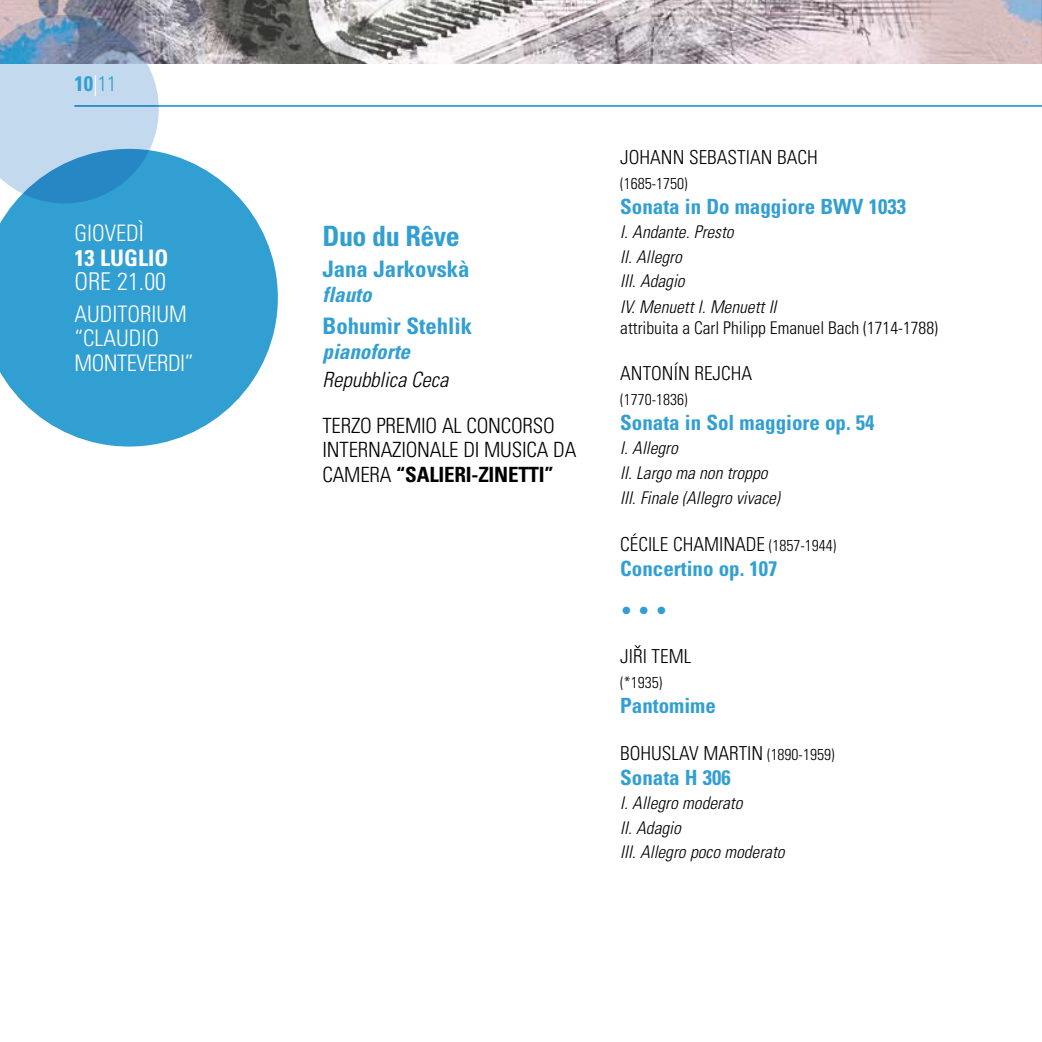
<style>
.page{position:relative;width:1042px;height:1042px;background:#fff}
.page>*{position:absolute;margin:0;border:0;box-sizing:border-box;transform-origin:0 0}
.t1{font:700 condensed 28px "Univers";letter-spacing:-.02em;color:#329fd2}
.t2{font:300 condensed 24.5px "Univers";color:#fff}
.t3{font:300 condensed 22.75px/24.5px "Univers";color:#fff}
.t4{font:700 condensed 22.75px "Univers";color:#329fd2}
.t5{font:700 condensed 22.75px "Univers";color:#fff}
.t6{font:700 condensed 21px "Univers";color:#329fd2}
.t7{font:300 condensed 21px "Univers";letter-spacing:-.01em;color:#000}
.t8{font:700 condensed 21px "Univers";color:#000}
.t9{font:italic 700 condensed 21px "Univers";color:#329fd2}
.t10{font:italic 300 condensed 21px "Univers";color:#000}
.t11{font:300 condensed 21px "Univers";color:#329fd2}
.t12{font:300 condensed 19.25px "Univers";color:#000}
.t13{font:italic 300 condensed 17.5px/24.8px "Univers";color:#000}
.t14{font:300 condensed 17.5px "Univers";color:#000}
.t15{font:300 condensed 15.75px "Univers";color:#000}
.s1{font-weight:300;color:#fff}
.s2{font-weight:300}
</style>
<div class="page">
<img style="left:0;top:0;width:1042px;height:63px">
<hr style="left:74px;top:105px;width:968px;height:2px;background:#329fd2">
<svg style="left:0;top:15px;width:159px;height:134px;background:#a7bed5"></svg>
<svg style="left:0;top:149px;width:278px;height:297px;background:#54aed8"></svg>
<svg style="left:634px;top:645px;width:7px;height:3px"></svg>
<p class="t6" style="left:74px;top:71px;width:43px">10<span class="s1">|</span><span class="s2">11</span></p>
<h3 class="t3" style="left:74px;top:221px;width:24px">GIOVED</h3>
<h3 class="t3" style="left:139px;top:221px;width:7px">Ì</h3>
<h3 class="t5" style="left:74px;top:244px;width:62px">13 Luglio</h3>
<h2 class="t2" style="left:74px;top:267px;width:13px">ORE</h2>
<h2 class="t2" style="left:117px;top:267px;width:50px">21.00</h2>
<h3 class="t3" style="left:74px;top:302px;width:41px">AUDITORIUM “CLAUDIO<br>MONTEVERDI</h3>
<h3 class="t3" style="left:185px;top:351px;width:10px">”</h3>
<h1 class="t1" style="left:322px;top:218px;width:139px">Duo du Rêve</h1>
<h3 class="t4" style="left:322px;top:255px;width:149px">Jana Jarkovskà</h3>
<p class="t9" style="left:322px;top:282px;width:51px">flauto</p>
<h3 class="t4" style="left:322px;top:312px;width:151px">Bohumìr Stehlìk</h3>
<p class="t9" style="left:322px;top:339px;width:89px">pianoforte</p>
<p class="t10" style="left:322px;top:367px;width:127px">Repubblica Ceca</p>
<p class="t7" style="left:322px;top:413px;width:20px">TERZO</p>
<p class="t7" style="left:376px;top:413px;width:20px">PREMIO</p>
<p class="t7" style="left:442px;top:413px;width:112px">AL CONCORSO</p>
<p class="t7" style="left:322px;top:437px;width:11px">INTERNAZIONA</p>
<p class="t7" style="left:441px;top:437px;width:124px">LEDI MUSICADA</p>
<p class="t7" style="left:322px;top:462px;width:23px">CAMERA</p>
<p class="t8" style="left:396px;top:461px;width:31px">“Salieri</p>
<p class="t8" style="left:471px;top:461px;width:47px">-Zinetti</p>
<p class="t8" style="left:544px;top:461px;width:11px">”</p>
<p class="t12" style="left:620px;top:146px;width:42px">JOHANN</p>
<p class="t12" style="left:689px;top:146px;width:58px">SE BASTIAN</p>
<p class="t12" style="left:777px;top:146px;width:42px">BACH</p>
<p class="t15" style="left:620px;top:174px;width:69px">(1685-1750)</p>
<p class="t6" style="left:620px;top:194px;width:287px">Sonata in Do maggiore BWV 1033</p>
<p class="t13" style="left:620px;top:220px;width:158px">I. Andante. Presto<br>II. Allegro<br>III. Adagio<br>IV. Menuett I. Menuett II</p>
<p class="t14" style="left:620px;top:317px;width:319px">ATTRIBUITA A CARL PHILIPP EMANUEL BACH (1714-1788)</p>
<p class="t12" style="left:620px;top:362px;width:22px">ANTON</p>
<p class="t12" style="left:674px;top:362px;width:78px">ÍN REJCHA</p>
<p class="t15" style="left:620px;top:389px;width:69px">(1770-1836)</p>
<p class="t6" style="left:620px;top:409px;width:256px">Sonata in Sol maggiore op. 54</p>
<p class="t13" style="left:620px;top:435px;width:161px">I. Allegro<br>II. Largo ma non troppo<br>III. Finale (Allegro vivace)</p>
<p class="t12" style="left:620px;top:532px;width:85px">CÉCILE CHAMINADE</p>
<p class="t15" style="left:769px;top:535px;width:69px">(1857-1944)</p>
<p class="t6" style="left:620px;top:555px;width:159px">Concertino op. 107</p>
<p class="t11" style="left:620px;top:598px;width:49px">• • •</p>
<p class="t12" style="left:620px;top:645px;width:72px">JIRI TEML</p>
<p class="t15" style="left:620px;top:673px;width:43px">(*1935)</p>
<p class="t6" style="left:620px;top:693px;width:97px">Pantomime</p>
<p class="t12" style="left:620px;top:741px;width:108px">BOHUSLAV MARTIN</p>
<p class="t15" style="left:767px;top:744px;width:69px">(1890-1959)</p>
<p class="t6" style="left:620px;top:764px;width:112px">Sonata H 306</p>
<p class="t13" style="left:620px;top:790px;width:167px">I. Allegro moderato<br>II. Adagio<br>III. Allegro poco moderato</p>
</div>
